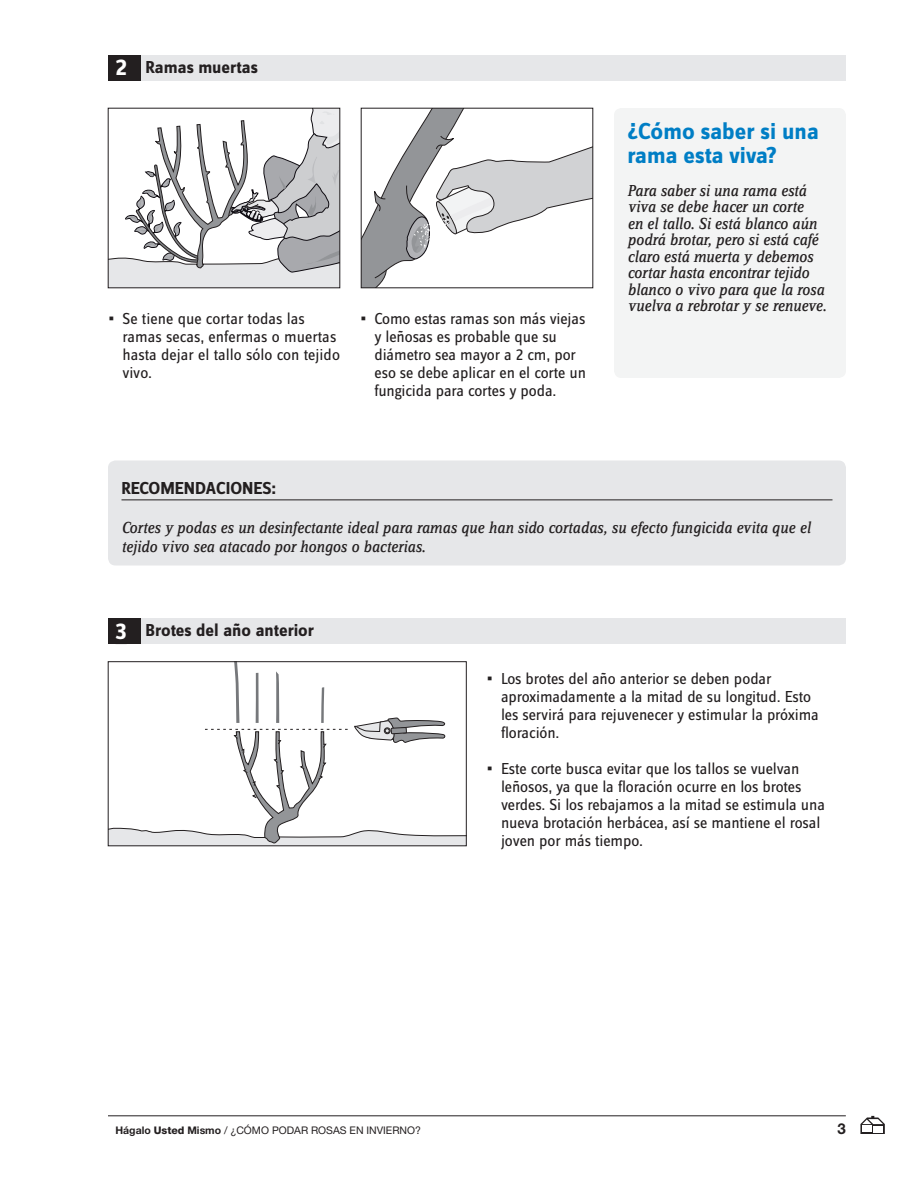
<style>
.page{position:relative;width:918px;height:1188px;background:#fff}
.page>*{position:absolute;margin:0;border:0;box-sizing:border-box;transform-origin:0 0}
.t1{font:700 24px/24px "Zine Sans Dis";color:#007ec5}
.t2{font:700 18px "Zine Sans Dis";color:#231f20}
.t3{font:16.5px/18px "Zine Sans Dis";letter-spacing:-.01em;color:#231f20}
.t4{font:italic 16.5px/16.5px "Zine Serif Dis";letter-spacing:-.005em;color:#231f20}
.t5{font:700 15px "Helvetica Neue LT Std";color:#231f20}
.t6{font:10.5px "Helvetica Neue LT Std";color:#231f20}
.s1{font-size:24px;color:#fff}
.s2{font-weight:900}
.s3{font-weight:700}
.s4{font-weight:800}
</style>
<div class="page">
<hr style="left:108px;top:1116px;width:738px;height:1px;background:#231f20">
<svg style="left:860px;top:1116px;width:25px;height:18px"></svg>
<div style="left:862px;top:1126px;width:10px;height:6px;background:#fff"></div>
<div style="left:141px;top:55px;width:705px;height:26px;background:#e6e7e9"></div>
<div style="left:108px;top:55px;width:33px;height:26px;background:#231f20"></div>
<div style="left:141px;top:619px;width:705px;height:25px;background:#e6e7e9"></div>
<div style="left:108px;top:619px;width:33px;height:25px;background:#231f20"></div>
<svg style="left:110px;top:110px;width:228px;height:176px"></svg>
<svg style="left:363px;top:110px;width:228px;height:176px"></svg>
<svg style="left:110px;top:664px;width:354px;height:180px"></svg>
<div style="left:108px;top:461px;width:738px;height:105px;background:#e6e7e9;border-radius:8px"></div>
<hr style="left:122px;top:500px;width:710px;height:1px;background:#231f20">
<div style="left:614px;top:108px;width:232px;height:270px;background:#f3f4f4;border-radius:8px"></div>
<p class="t2" style="left:116px;top:57px;width:144px"><span class="s1">2</span> Ramas muertas</p>
<p class="t3" style="left:123px;top:310px;width:219px;text-indent:-13px"><span class="s2">•</span> Se tiene que cortar todas las ramas secas, enfermas o muertas hasta dejar el tallo sólo con tejido vivo.</p>
<p class="t3" style="left:375px;top:310px;width:213px;text-indent:-13px"><span class="s2">•</span> Como estas ramas son más viejas y leñosas es probable que su diámetro sea mayor a 2 cm, por eso se debe aplicar en el corte un fungicida para cortes y poda.</p>
<h1 class="t1" style="left:627px;top:120px;width:193px">¿Cómo saber si una rama esta viva?</h1>
<p class="t4" style="left:627px;top:183px;width:200px">Para saber si una rama está viva se debe hacer un corte<br>en el tallo. Si está blanco aún podrá brotar, pero si está café claro está muerta y debemos cortar hasta encontrar tejido blanco o vivo para que la rosa vuelva a rebrotar y se renueve.</p>
<p class="t2" style="left:122px;top:478px;width:156px">Recomendaciones:</p>
<p class="t4" style="left:122px;top:518px;width:691px;line-height:19.5px">Cortes y podas es un desinfectante ideal para ramas que han sido cortadas, su efecto fungicida evita que el tejido vivo sea atacado por hongos o bacterias.</p>
<p class="t2" style="left:116px;top:621px;width:200px"><span class="s1">3</span> Brotes del año anterior</p>
<p class="t3" style="left:501px;top:670px;width:319px;text-indent:-13px"><span class="s2">•</span> Los brotes del año anterior se deben podar aproximadamente a la mitad de su longitud. Esto les servirá para rejuvenecer y estimular la próxima floración.</p>
<p class="t3" style="left:501px;top:760px;width:326px;text-indent:-13px"><span class="s2">•</span> Este corte busca evitar que los tallos se vuelvan leñosos, ya que la floración ocurre en los brotes verdes. Si los rebajamos a la mitad se estimula una nueva brotación herbácea, así se mantiene el rosal joven por más tiempo.</p>
<p class="t6" style="left:116px;top:1124px;width:307px"><span class="s3">Hágalo</span> <span class="s4">Usted</span> <span class="s3">Mismo</span> / ¿CÓMO PODAR ROSAS EN INVIERNO?</p>
<p class="t5" style="left:838px;top:1119px;width:10px">3</p>
</div>
